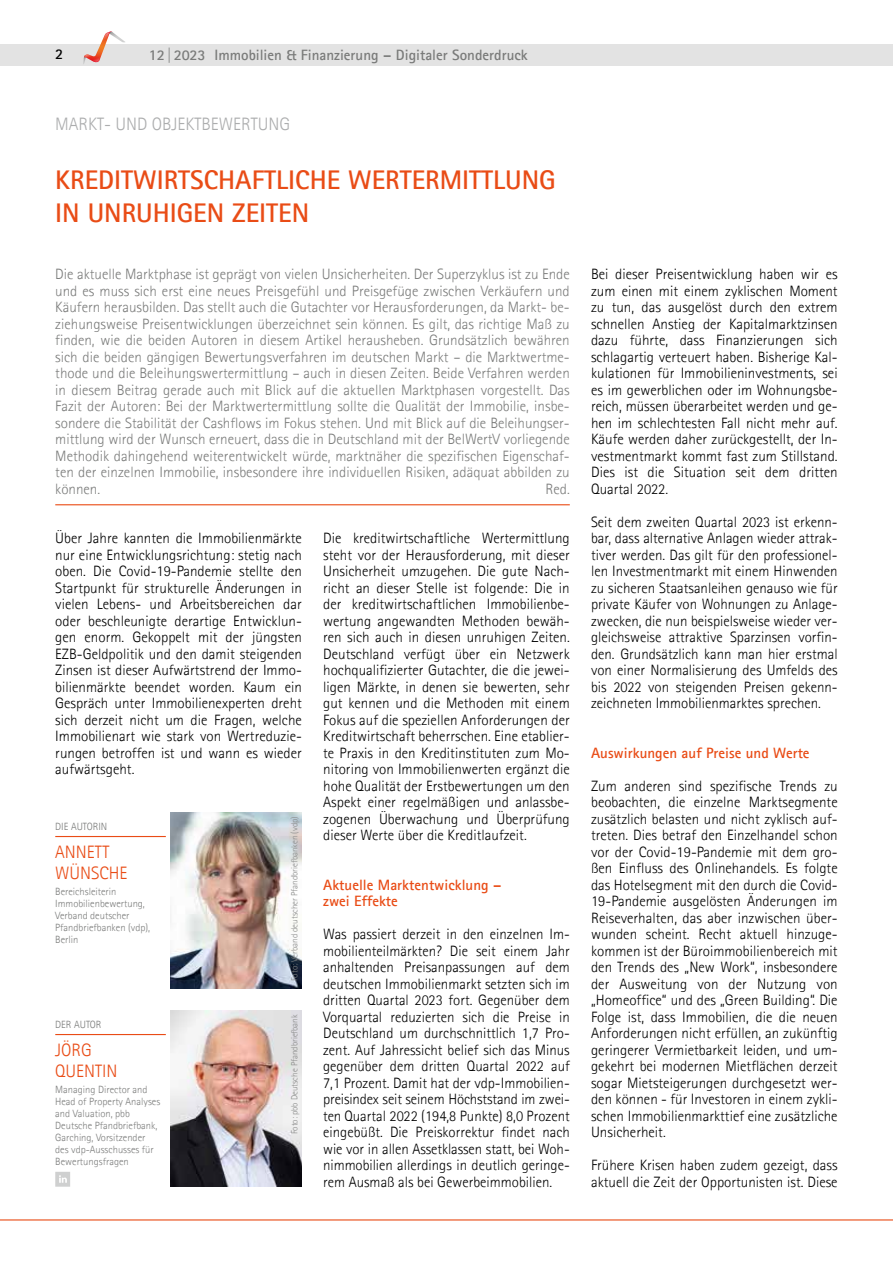
<style>
.page{position:relative;width:893px;height:1263px;background:#fff}
.page>*{position:absolute;margin:0;border:0;box-sizing:border-box;transform-origin:0 0}
.Headline{font:700 27px/33px "Agfa Rotis Sans Serif";color:#e94c16}
.Dachzeile{font:300 18px "Agfa Rotis Sans Serif";color:#acadae}
.Autor{font:300 18px/20.2px "Agfa Rotis Sans Serif";color:#e94c16}
.Fließtext{font:300 15px/16.5px "Agfa Rotis Sans Serif";color:#000;text-align:justify}
.Vorspann{font:300 15px/16.5px "Agfa Rotis Sans Serif";color:#7a7b7a;text-align:justify}
.Zwischenüberschrift{font:700 15px/16.5px "Agfa Rotis Sans Serif";color:#e94c16}
.t1{font:700 15px "Agfa Rotis Sans Serif";color:#7a7b7a}
.t2{font:700 15px "Agfa Rotis Sans Serif";color:#000}
.Autor_in-info{font:300 10.5px/12px "Agfa Rotis Sans Serif";color:#7a7b7a}
.Fußnote{font:300 9px "Agfa Rotis Sans Serif";color:#868786}
</style>
<div class="page">
<hr style="left:0;top:1219px;width:893px;height:1px;background:#e94c16">
<div style="left:0;top:45px;width:893px;height:21px;background:#e3e3e3"></div>
<svg style="left:83px;top:31px;width:43px;height:33px"></svg>
<img style="left:170px;top:1010px;width:132px;height:177px">
<img style="left:170px;top:812px;width:132px;height:177px">
<hr style="left:55px;top:1034px;width:111px;height:1px;background:#e94c16">
<hr style="left:55px;top:836px;width:111px;height:1px;background:#e94c16">
<hr style="left:55px;top:504px;width:515px;height:1px;background:#e94c16">
<svg style="left:55px;top:1172px;width:15px;height:15px"></svg>
<p class="t2" style="left:55px;top:45px;width:10px">2</p>
<p class="t1" style="left:149px;top:46px;width:380px">12|2023 Immobilien &amp; Finanzierung – Digitaler Sonderdruck</p>
<p class="Dachzeile" style="left:55px;top:114px;width:237px">MARKT- UND OBJEKTBEWERTUNG</p>
<p class="Headline" style="left:55px;top:163px;width:502px">KREDITWIRTSCHAFTLICHE WERTERMITTLUNG<br>IN UNRUHIGEN ZEITEN</p>
<p class="Vorspann" style="left:55px;top:266px;width:516px">Die aktuelle Marktphase ist geprägt von vielen Unsicherheiten. Der Superzyklus ist zu Ende und es muss sich erst eine neues Preisgefühl und Preisgefüge zwischen Verkäufern und Käufern herausbilden. Das stellt auch die Gutachter vor Herausforderungen, da Markt- be&shy;ziehungsweise Preisentwicklungen überzeichnet sein können. Es gilt, das richtige Maß zu finden, wie die beiden Autoren in diesem Artikel herausheben. Grundsätzlich bewähren sich die beiden gängigen Bewertungsverfahren im deutschen Markt – die Marktwertme&shy;thode und die Beleihungswertermittlung – auch in diesen Zeiten. Beide Verfahren werden in diesem Beitrag gerade auch mit Blick auf die aktuellen Marktphasen vorgestellt. Das Fazit der Autoren: Bei der Marktwertermittlung sollte die Qualität der Immobilie, insbe&shy;sondere die Stabilität der Cashflows im Fokus stehen. Und mit Blick auf die Beleihungser&shy;mittlung wird der Wunsch erneuert, dass die in Deutschland mit der BelWertV vorliegende Methodik dahingehend weiterentwickelt würde, marktnäher die spezifischen Eigenschaf&shy;ten der einzelnen Immobilie, insbesondere ihre individuellen Risiken, adäquat abbilden zu können.</p>
<p class="Vorspann" style="left:545px;top:480px;width:26px">Red.</p>
<p class="Fließtext" style="left:55px;top:530px;width:248px">Über Jahre kannten die Immobilienmärkte nur eine Entwicklungsrichtung: stetig nach oben. Die Covid-19-Pandemie stellte den Startpunkt für strukturelle Änderungen in vielen Lebens- und Arbeitsbereichen dar oder beschleunigte derartige Entwicklun&shy;gen enorm. Gekoppelt mit der jüngsten EZB-Geldpolitik und den damit steigenden Zinsen ist dieser Aufwärtstrend der Immo&shy;bilienmärkte beendet worden. Kaum ein Gespräch unter Immobilienexperten dreht sich derzeit nicht um die Fragen, welche Immobilienart wie stark von Wertreduzie&shy;rungen betroffen ist und wann es wieder aufwärtsgeht.</p>
<p class="Fließtext" style="left:323px;top:530px;width:248px">Die kreditwirtschaftliche Wertermittlung steht vor der Herausforderung, mit dieser Unsicherheit umzugehen. Die gute Nach&shy;richt an dieser Stelle ist folgende: Die in der kreditwirtschaftlichen Immobilienbe&shy;wertung angewandten Methoden bewäh&shy;ren sich auch in diesen unruhigen Zeiten.<br>Deutschland verfügt über ein Netzwerk hochqualifizierter Gutachter, die die jewei&shy;ligen Märkte, in denen sie bewerten, sehr gut kennen und die Methoden mit einem Fokus auf die speziellen Anforderungen der Kreditwirtschaft beherrschen. Eine etablier&shy;te Praxis in den Kreditinstituten zum Mo&shy;nitoring von Immobilienwerten ergänzt die hohe Qualität der Erstbewertungen um den Aspekt einer regelmäßigen und anlassbe&shy;zogenen Überwachung und Überprüfung dieser Werte über die Kreditlaufzeit.</p>
<p class="Zwischenüberschrift" style="left:323px;top:876px;width:180px">Aktuelle Marktentwicklung – zwei Effekte</p>
<p class="Fließtext" style="left:323px;top:926px;width:248px">Was passiert derzeit in den einzelnen Im&shy;mobilienteilmärkten? Die seit einem Jahr anhaltenden Preisanpassungen auf dem deutschen Immobilienmarkt setzten sich im dritten Quartal 2023 fort. Gegenüber dem Vorquartal reduzierten sich die Preise in Deutschland um durchschnittlich 1,7 Pro&shy;zent. Auf Jahressicht belief sich das Minus gegenüber dem dritten Quartal 2022 auf 7,1 Prozent. Damit hat der vdp-Immobilien&shy;preisindex seit seinem Höchststand im zwei&shy;ten Quartal 2022 (194,8 Punkte) 8,0 Prozent eingebüßt. Die Preiskorrektur findet nach wie vor in allen Assetklassen statt, bei Woh&shy;nimmobilien allerdings in deutlich geringe&shy;rem Ausmaß als bei Gewerbeimmobilien.</p>
<p class="Fußnote" style="left:289px;top:981px;width:166px;rotate:-90deg">Foto: Verband deutscher Pfandbriefbanken (vdp)</p>
<p class="Autor_in-info" style="left:55px;top:820px;width:54px">DIE AUTORIN</p>
<p class="Autor" style="left:55px;top:842px;width:74px">ANNETT<br>WÜNSCHE</p>
<p class="Autor_in-info" style="left:55px;top:885px;width:96px">Bereichsleiterin<br>Immobilienbewertung,<br>Verband deutscher<br>Pfandbriefbanken (vdp),<br>Berlin</p>
<p class="Fußnote" style="left:289px;top:1134px;width:121px;rotate:-90deg">Foto: pbb Deutsche Pfandbriefbank</p>
<p class="Autor_in-info" style="left:55px;top:1018px;width:48px">DER AUTOR</p>
<p class="Autor" style="left:55px;top:1040px;width:64px">JÖRG<br>QUENTIN</p>
<p class="Autor_in-info" style="left:55px;top:1083px;width:106px">Managing Director and<br>Head of Property Analyses and Valuation, pbb<br>Deutsche Pfandbriefbank,<br>Garching, Vorsitzender des vdp-Ausschusses für<br>Bewertungsfragen</p>
<p class="Fließtext" style="left:591px;top:266px;width:248px">Bei dieser Preisentwicklung haben wir es zum einen mit einem zyklischen Moment zu tun, das ausgelöst durch den extrem schnellen Anstieg der Kapitalmarktzinsen dazu führte, dass Finanzierungen sich schlagartig verteuert haben. Bisherige Kal&shy;kulationen für Immobilieninvestments, sei es im gewerblichen oder im Wohnungsbe&shy;reich, müssen überarbeitet werden und ge&shy;hen im schlechtesten Fall nicht mehr auf.<br>Käufe werden daher zurückgestellt, der In&shy;vestmentmarkt kommt fast zum Stillstand.<br>Dies ist die Situation seit dem dritten Quartal 2022.</p>
<p class="Fließtext" style="left:591px;top:513px;width:248px">Seit dem zweiten Quartal 2023 ist erkenn&shy;bar, dass alternative Anlagen wieder attrak&shy;tiver werden. Das gilt für den professionel&shy;len Investmentmarkt mit einem Hinwenden zu sicheren Staatsanleihen genauso wie für private Käufer von Wohnungen zu Anlage&shy;zwecken, die nun beispielsweise wieder ver&shy;gleichsweise attraktive Sparzinsen vorfin&shy;den. Grundsätzlich kann man hier erstmal von einer Normalisierung des Umfelds des bis 2022 von steigenden Preisen gekenn&shy;zeichneten Immobilienmarktes sprechen.</p>
<p class="Zwischenüberschrift" style="left:591px;top:744px;width:220px">Auswirkungen auf Preise und Werte</p>
<p class="Fließtext" style="left:591px;top:777px;width:248px">Zum anderen sind spezifische Trends zu beobachten, die einzelne Marktsegmente zusätzlich belasten und nicht zyklisch auf&shy;treten. Dies betraf den Einzelhandel schon vor der Covid-19-Pandemie mit dem gro&shy;ßen Einfluss des Onlinehandels. Es folgte das Hotelsegment mit den durch die Covid-19-Pandemie ausgelösten Änderungen im Reiseverhalten, das aber inzwischen über&shy;wunden scheint. Recht aktuell hinzuge&shy;kommen ist der Büroimmobilienbereich mit den Trends des „New Work“, insbesondere der Ausweitung von der Nutzung von „Homeoffice“ und des „Green Building“. Die Folge ist, dass Immobilien, die die neuen Anforderungen nicht erfüllen, an zukünftig geringerer Vermietbarkeit leiden, und um&shy;gekehrt bei modernen Mietflächen derzeit sogar Mietsteigerungen durchgesetzt wer&shy;den können - für Investoren in einem zykli&shy;schen Immobilienmarkttief eine zusätzliche Unsicherheit.</p>
<p class="Fließtext" style="left:591px;top:1157px;width:248px">Frühere Krisen haben zudem gezeigt, dass aktuell die Zeit der Opportunisten ist. Diese</p>
</div>
